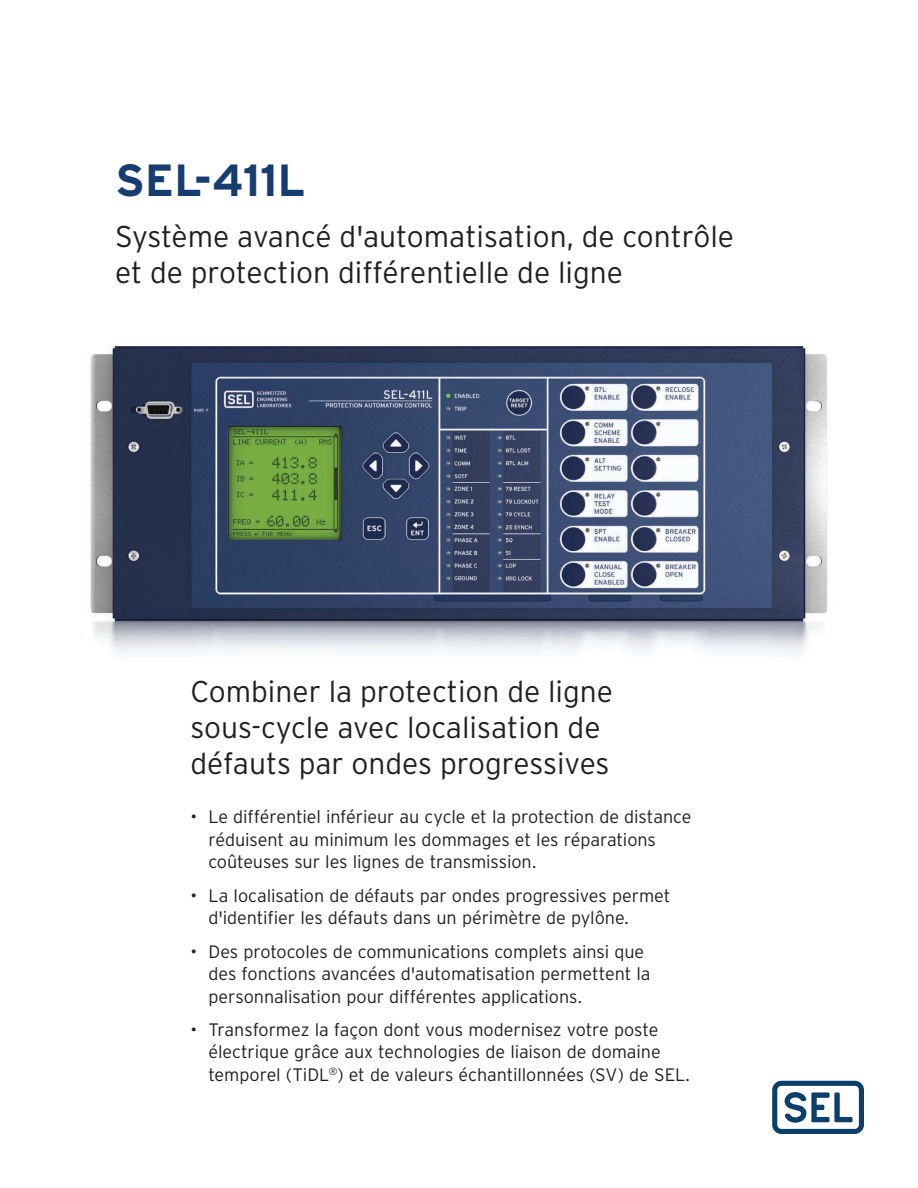
<style>
.page{position:relative;width:918px;height:1188px;background:#fff}
.page>*{position:absolute;margin:0;border:0;box-sizing:border-box;transform-origin:0 0}
.t1{font:700 45px "Interstate Poly";color:#163d6f}
.t2{font:300 30px/36px "Interstate Poly";color:#231f20}
.t3{font:300 18px/22.5px "Interstate Poly";letter-spacing:-.005em;color:#231f20}
</style>
<div class="page">
<img style="left:90px;top:346px;width:738px;height:309px">
<svg style="left:772px;top:1081px;width:92px;height:53px"></svg>
<h1 class="t1" style="left:115px;top:147px;width:192px">SEL-411L</h1>
<h2 class="t2" style="left:115px;top:216px;width:620px">Système avancé d'automatisation, de contrôle et de protection différentielle de ligne</h2>
<h2 class="t2" style="left:190px;top:672px;width:424px">Combiner la protection de ligne sous-cycle avec localisation de défauts par ondes progressives</h2>
<p class="t3" style="left:208px;top:805px;width:485px;text-indent:-18px">• Le différentiel inférieur au cycle et la protection de distance réduisent au minimum les dommages et les réparations coûteuses sur les lignes de transmission.</p>
<p class="t3" style="left:208px;top:883px;width:464px;text-indent:-18px">• La localisation de défauts par ondes progressives permet d'identifier les défauts dans un périmètre de pylône.</p>
<p class="t3" style="left:208px;top:939px;width:444px;text-indent:-18px">• Des protocoles de communications complets ainsi que des fonctions avancées d'automatisation permettent la personnalisation pour différentes applications.</p>
<p class="t3" style="left:208px;top:1017px;width:483px;text-indent:-18px">• Transformez la façon dont vous modernisez votre poste électrique grâce aux technologies de liaison de domaine temporel (TiDL<sup>®</sup>) et de valeurs échantillonnées (SV) de SEL.</p>
</div>
